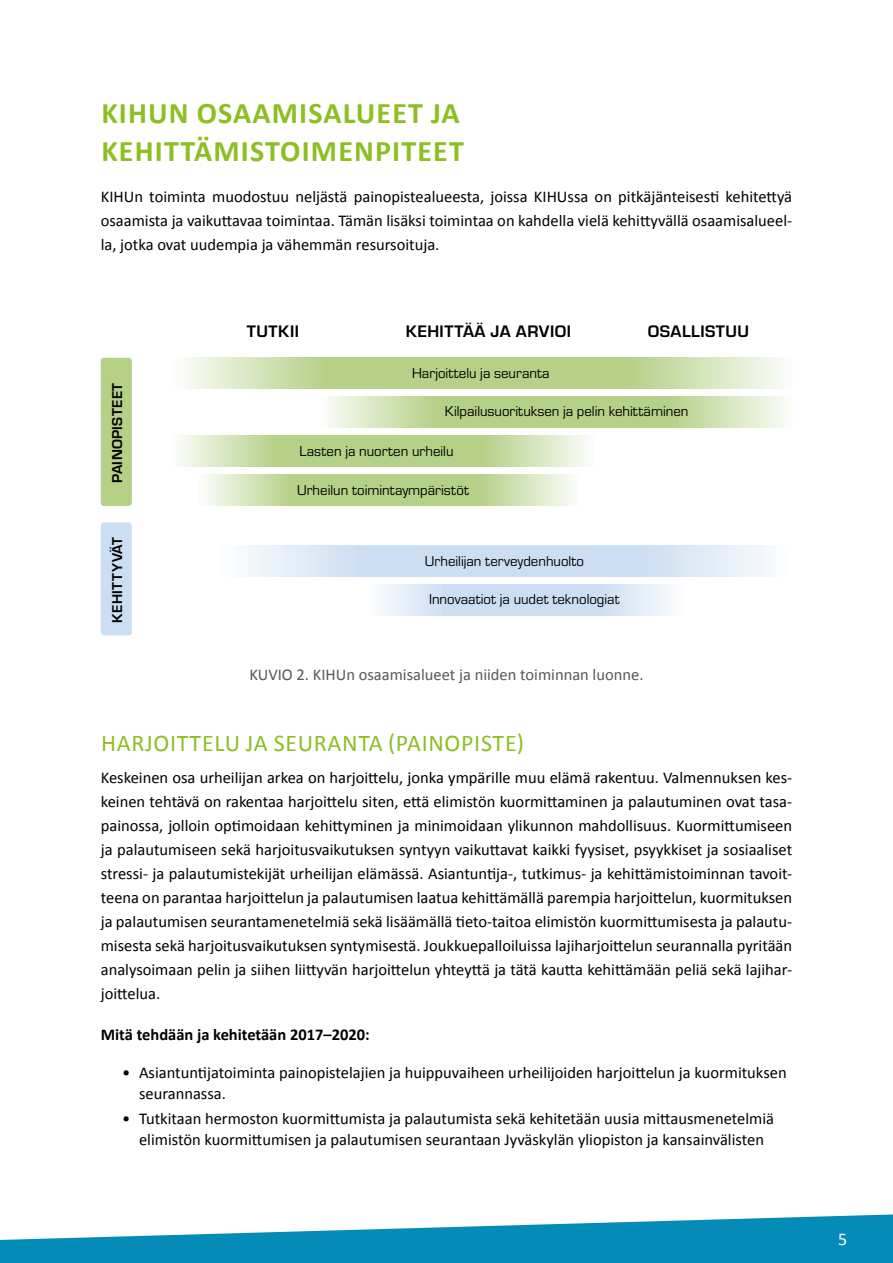
<style>
.page{position:relative;width:893px;height:1263px;background:#fff}
.page>*{position:absolute;margin:0;border:0;box-sizing:border-box;transform-origin:0 0}
.OTSIKKO_1_ilman_nume{font:700 30px/37.5px "Calibri";letter-spacing:.04em;color:#8dbe22}
.Otsikko_2_ilman_nume{font:24px "Calibri";letter-spacing:.03em;color:#8dbe22}
.t1{font:18px "Calibri";color:#fff}
.t2{font:700 17.25px "Eurostile";letter-spacing:.025em;color:#000}
.Leipäteksti{font:16.5px/24px "Calibri";color:#000;text-align:justify}
.KUVIO_teksti{font:16.5px "Calibri";color:#575756}
.Leipäteksti-2{font:700 16.5px "Calibri";color:#000}
.t3{font:14.85px "Eurostile";color:#000}
.t4{font:700 14.85px "Eurostile";letter-spacing:.025em;color:#000}
</style>
<div class="page">
<svg style="left:0;top:1214px;width:893px;height:49px"></svg>
<div style="left:101px;top:358px;width:31px;height:148px;background:#b5d087;border-radius:3px"></div>
<div style="left:101px;top:522px;width:31px;height:113px;background:#ccdff2;border-radius:3px"></div>
<svg style="left:185px;top:358px;width:598px;height:31px;background:#c5dba2"></svg>
<svg style="left:328px;top:397px;width:457px;height:31px;background:#c5dba2"></svg>
<svg style="left:180px;top:436px;width:408px;height:31px;background:#c5dba2"></svg>
<svg style="left:205px;top:475px;width:368px;height:31px;background:#c5dba2"></svg>
<svg style="left:247px;top:545px;width:519px;height:31px;background:#d5e4f4"></svg>
<svg style="left:382px;top:584px;width:287px;height:31px;background:#d5e4f4"></svg>
<p class="OTSIKKO_1_ilman_nume" style="left:101px;top:94px;width:364px">KIHUN OSAAMISALUEET JA<br>KEHITTÄMISTOIMENPITEET</p>
<p class="Leipäteksti" style="left:101px;top:184px;width:693px">KIHUn toiminta muodostuu neljästä painopistealueesta, joissa KIHUssa on pitkäjänteisesti kehitettyä osaamista ja vaikuttavaa toimintaa. Tämän lisäksi toimintaa on kahdella vielä kehittyvällä osaamisalueel&shy;la, jotka ovat uudempia ja vähemmän resursoituja.</p>
<p class="t4" style="left:106px;top:483px;width:102px;rotate:-90deg">PAINOPISTEET</p>
<p class="t4" style="left:106px;top:623px;width:87px;rotate:-90deg">KEHITTYVÄT</p>
<p class="t2" style="left:247px;top:318px;width:54px">TUTKII</p>
<p class="t2" style="left:406px;top:318px;width:167px">KEHITTÄÄ JA ARVIOI</p>
<p class="t2" style="left:648px;top:318px;width:103px">OSALLISTUU</p>
<p class="t3" style="left:412px;top:363px;width:139px">Harjoittelu ja seuranta</p>
<p class="t3" style="left:445px;top:402px;width:245px">Kilpailusuorituksen ja pelin kehittäminen</p>
<p class="t3" style="left:299px;top:441px;width:156px">Lasten ja nuorten urheilu</p>
<p class="t3" style="left:297px;top:480px;width:173px">Urheilun toimintaympäristöt</p>
<p class="t3" style="left:425px;top:551px;width:161px">Urheilijan terveydenhuolto</p>
<p class="t3" style="left:429px;top:590px;width:192px">Innovaatiot ja uudet teknologiat</p>
<p class="KUVIO_teksti" style="left:249px;top:663px;width:396px">KUVIO 2. KIHUn osaamisalueet ja niiden toiminnan luonne.</p>
<p class="Otsikko_2_ilman_nume" style="left:101px;top:726px;width:424px">HARJOITTELU JA SEURANTA (PAINOPISTE)</p>
<p class="Leipäteksti" style="left:101px;top:765px;width:693px">Keskeinen osa urheilijan arkea on harjoittelu, jonka ympärille muu elämä rakentuu. Valmennuksen kes&shy;keinen tehtävä on rakentaa harjoittelu siten, että elimistön kuormittaminen ja palautuminen ovat tasa&shy;painossa, jolloin optimoidaan kehittyminen ja minimoidaan ylikunnon mahdollisuus. Kuormittumiseen ja palautumiseen sekä harjoitusvaikutuksen syntyyn vaikuttavat kaikki fyysiset, psyykkiset ja sosiaaliset stressi- ja palautumistekijät urheilijan elämässä. Asiantuntija-, tutkimus- ja kehittämistoiminnan tavoit&shy;teena on parantaa harjoittelun ja palautumisen laatua kehittämällä parempia harjoittelun, kuormituksen ja palautumisen seurantamenetelmiä sekä lisäämällä tieto-taitoa elimistön kuormittumisesta ja palautu&shy;misesta sekä harjoitusvaikutuksen syntymisestä. Joukkuepalloiluissa lajiharjoittelun seurannalla pyritään analysoimaan pelin ja siihen liittyvän harjoittelun yhteyttä ja tätä kautta kehittämään peliä sekä lajihar&shy;joittelua.</p>
<p class="Leipäteksti-2" style="left:101px;top:1023px;width:270px">Mitä tehdään ja kehitetään 2017–2020:</p>
<p class="Leipäteksti" style="left:139px;top:1062px;width:649px;line-height:21px;text-indent:-17px">• Asiantuntijatoiminta painopistelajien ja huippuvaiheen urheilijoiden harjoittelun ja kuormituksen seurannassa.</p>
<p class="Leipäteksti" style="left:122px;top:1108px;width:653px;line-height:21px;text-align:center">• Tutkitaan hermoston kuormittumista ja palautumista sekä kehitetään uusia mittausmenetelmiä elimistön kuormittumisen ja palautumisen seurantaan Jyväskylän yliopiston ja kansainvälisten</p>
<p class="t1" style="left:838px;top:1227px;width:11px">5</p>
</div>
